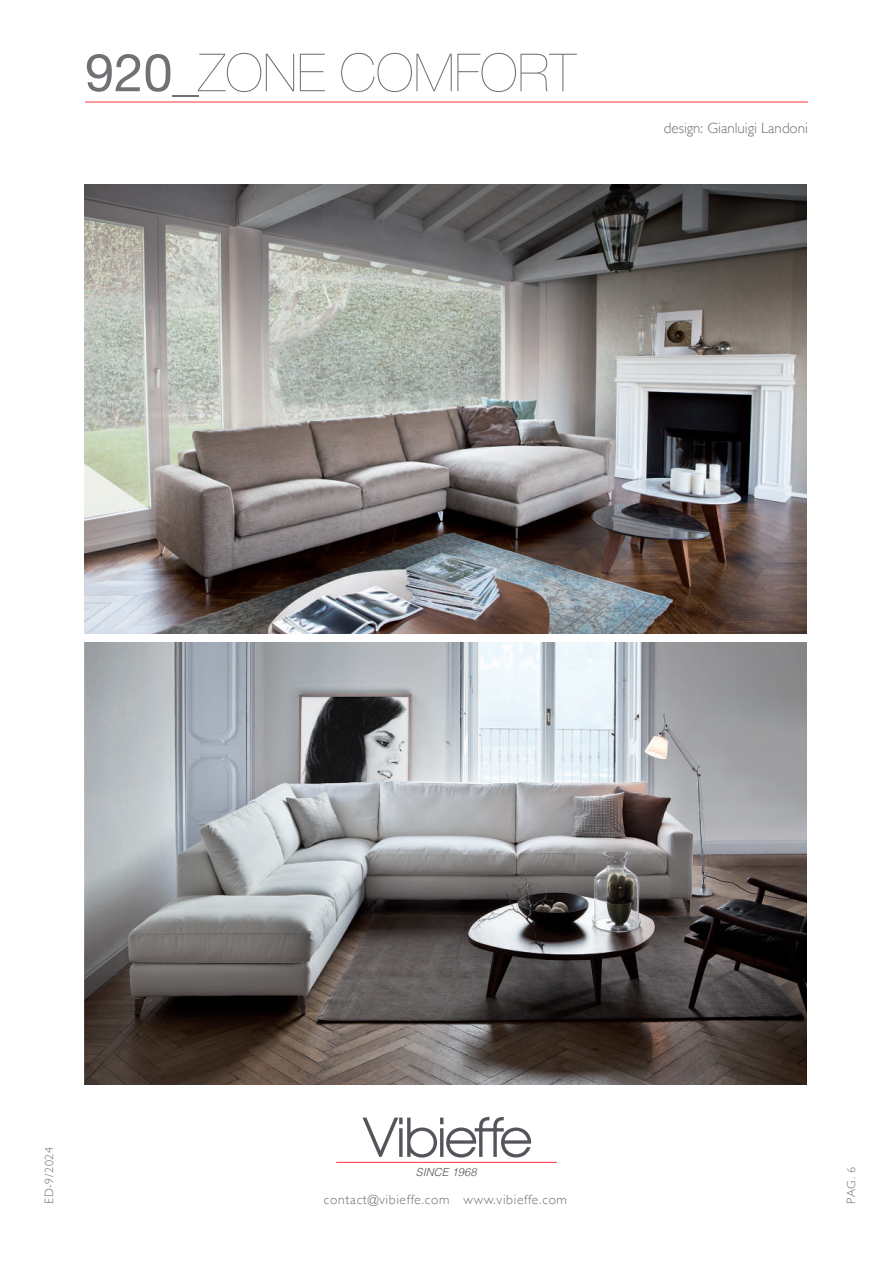
<style>
.page{position:relative;width:893px;height:1263px;background:#fff}
.page>*{position:absolute;margin:0;border:0;box-sizing:border-box;transform-origin:0 0}
.t1{font:200 52.5px "Helvetica Neue";color:#717074}
.t2{font:300 15px "Gill Sans";color:#717074}
.t3{font:300 13.5px "Gill Sans";letter-spacing:.05em;color:#717074}
.t4{font:300 12px "Gill Sans";letter-spacing:.05em;color:#717074}
.t5{font:italic 300 11.1px "Helvetica";color:#54555a}
.s1{font-weight:400}
</style>
<div class="page">
<hr style="left:85px;top:102px;width:723px;height:1px;background:#fb333e">
<svg style="left:362px;top:1117px;width:169px;height:40px"></svg>
<hr style="left:336px;top:1162px;width:221px;height:1px;background:#fb333e">
<img style="left:85px;top:642px;width:722px;height:442px">
<img style="left:84px;top:184px;width:723px;height:449px">
<h1 class="t1" style="left:85px;top:32px;width:492px"><span class="s1">920</span>_ZONE COMFORT</h1>
<p class="t2" style="left:664px;top:117px;width:146px">design: Gianluigi Landoni</p>
<p class="t4" style="left:40px;top:1204px;width:58px;rotate:-90deg">ED-9/2024</p>
<p class="t5" style="left:416px;top:1163px;width:62px">SINCE 1968</p>
<p class="t3" style="left:324px;top:1189px;width:245px">contact@vibieffe.com www.vibieffe.com</p>
<p class="t4" style="left:842px;top:1204px;width:39px;rotate:-90deg">PAG. 6</p>
</div>
